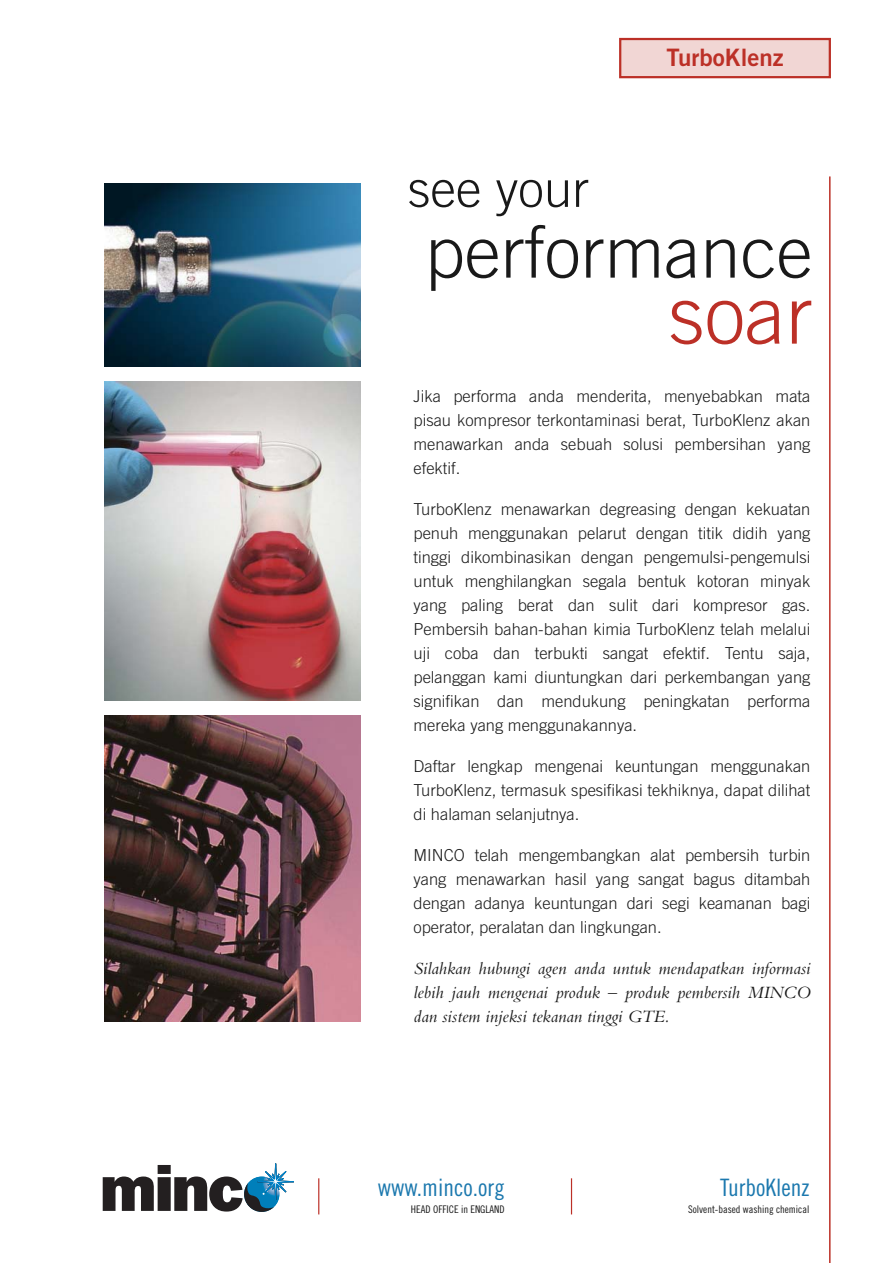
<style>
.page{position:relative;width:893px;height:1263px;background:#fff}
.page>*{position:absolute;margin:0;border:0;box-sizing:border-box;transform-origin:0 0}
.t1{font:300 81px "Trade Gothic";color:#bc3027}
.t2{font:300 72px "Trade Gothic";color:#191919}
.t3{font:300 51px "Trade Gothic";color:#191919}
.t4{font:24px "Trade Gothic Cond Eighteen";color:#1b78ae}
.t5{font:24px "Trade Gothic Bold Two";color:#bc3027}
.t6{font:italic 18px/24px "Bembo";color:#191919;text-align:justify}
.t7{font:300 16.5px/24px "Trade Gothic";color:#191919;text-align:justify}
.t8{font:10.5px "Trade Gothic Cond Eighteen";color:#191919}
</style>
<div class="page">
<hr style="left:829px;top:176px;width:2px;height:1087px;background:#bc3027">
<svg style="left:103px;top:1163px;width:191px;height:49px"></svg>
<hr style="left:571px;top:1178px;width:1px;height:36px;background:#bc3027">
<hr style="left:318px;top:1178px;width:1px;height:36px;background:#bc3027">
<div style="left:621px;top:40px;width:208px;height:36px;background:#f1d6d4"></div>
<div style="left:619px;top:38px;width:212px;height:40px;border:2px solid #bc3027"></div>
<img style="left:105px;top:184px;width:255px;height:183px">
<img style="left:105px;top:382px;width:255px;height:319px">
<img style="left:105px;top:715px;width:255px;height:306px">
<h3 class="t5" style="left:667px;top:49px;width:118px">TurboKlenz</h3>
<h3 class="t3" style="left:408px;top:170px;width:183px">see your</h3>
<h2 class="t2" style="left:425px;top:226px;width:389px">performance</h2>
<h1 class="t1" style="left:669px;top:285px;width:145px">soar</h1>
<p class="t7" style="left:413px;top:386px;width:398px">Jika performa anda menderita, menyebabkan mata pisau kompresor terkontaminasi berat, TurboKlenz akan menawarkan anda sebuah solusi pembersihan yang efektif.</p>
<p class="t7" style="left:413px;top:499px;width:398px">TurboKlenz menawarkan degreasing dengan kekuatan penuh menggunakan pelarut dengan titik didih yang tinggi dikombinasikan dengan pengemulsi-pengemulsi untuk menghilangkan segala bentuk kotoran minyak yang paling berat dan sulit dari kompresor gas.<br>Pembersih bahan-bahan kimia TurboKlenz telah melalui uji coba dan terbukti sangat efektif. Tentu saja, pelanggan kami diuntungkan dari perkembangan yang signifikan dan mendukung peningkatan performa mereka yang menggunakannya.</p>
<p class="t7" style="left:413px;top:756px;width:398px">Daftar lengkap mengenai keuntungan menggunakan TurboKlenz, termasuk spesifikasi tekhiknya, dapat dilihat di halaman selanjutnya.</p>
<p class="t7" style="left:413px;top:845px;width:398px">MINCO telah mengembangkan alat pembersih turbin yang menawarkan hasil yang sangat bagus ditambah dengan adanya keuntungan dari segi keamanan bagi operator, peralatan dan lingkungan.</p>
<p class="t6" style="left:413px;top:958px;width:398px">Silahkan hubungi agen anda untuk mendapatkan informasi lebih jauh mengenai produk – produk pembersih MINCO dan sistem injeksi tekanan tinggi GTE.</p>
<h3 class="t4" style="left:378px;top:1178px;width:129px">www.minco.org</h3>
<p class="t8" style="left:411px;top:1206px;width:95px">HEAD OFFICE in ENGLAND</p>
<h3 class="t4" style="left:720px;top:1178px;width:91px">TurboKlenz</h3>
<p class="t8" style="left:688px;top:1206px;width:123px">Solvent-based washing chemical</p>
</div>
